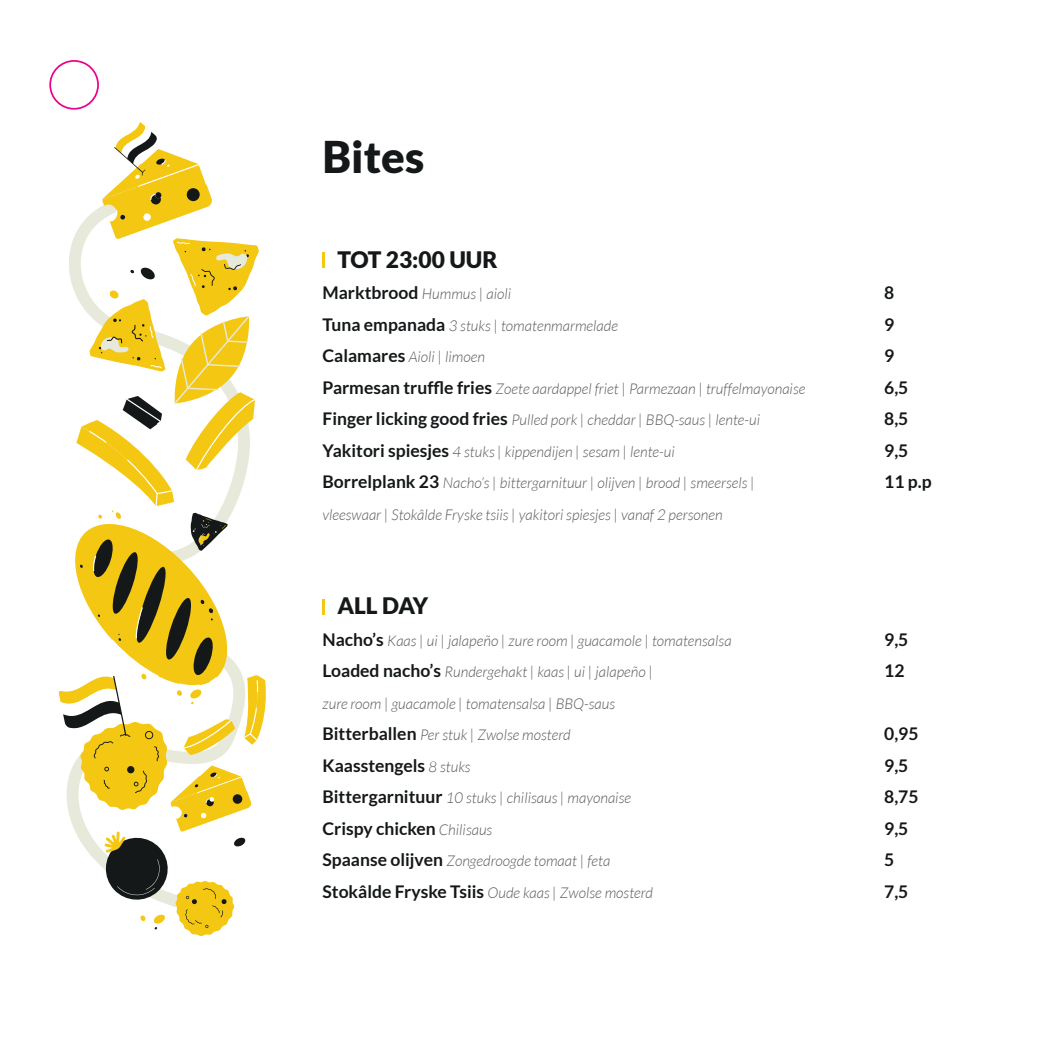
<style>
.page{position:relative;width:1042px;height:1042px;background:#fff}
.page>*{position:absolute;margin:0;border:0;box-sizing:border-box;transform-origin:0 0}
.Hoofdkoppen{font:900 43.75px "Lato";color:#151819}
.Koppen{font:900 22.75px "Lato";color:#151819}
.Menu_Gerechten_drank{font:700 17.5px "Lato";color:#151819}
.Menu_Gerechten_drank-2{font:italic 300 14.88px/31.5px "Lato";color:#5b5a5b}
.s1{font-weight:700;font-style:normal;font-size:17.5px;color:#151819}
.s2{font-weight:300;font-style:italic;font-size:14.88px;color:#5b5a5b}
</style>
<div class="page">
<hr style="left:322px;top:253px;width:3px;height:15px;background:#f3c712">
<hr style="left:322px;top:599px;width:3px;height:15px;background:#f3c712">
<svg style="left:58px;top:122px;width:208px;height:814px"></svg>
<div style="left:49px;top:60px;width:50px;height:50px;border:2px solid #ed028c;border-radius:50%"></div>
<p class="Hoofdkoppen" style="left:322px;top:132px;width:103px">Bites</p>
<p class="Koppen" style="left:337px;top:246px;width:162px">TOT 23:00 UUR</p>
<p class="Menu_Gerechten_drank-2" style="left:322px;top:279px;width:190px"><span class="s1">Marktbrood</span> Hummus | aioli</p>
<p class="Menu_Gerechten_drank-2" style="left:322px;top:310px;width:297px"><span class="s1">Tuna empanada</span> 3 stuks | tomatenmarmelade</p>
<p class="Menu_Gerechten_drank-2" style="left:322px;top:342px;width:164px"><span class="s1">Calamares</span> Aioli | limoen</p>
<p class="Menu_Gerechten_drank-2" style="left:322px;top:373px;width:484px"><span class="s1">Parmesan truffle fries</span> Zoete aardappel friet | Parmezaan | truffelmayonaise</p>
<p class="Menu_Gerechten_drank-2" style="left:322px;top:405px;width:439px"><span class="s1">Finger licking good fries</span> Pulled pork | cheddar | BBQ-saus | lente-ui</p>
<p class="Menu_Gerechten_drank-2" style="left:322px;top:436px;width:354px"><span class="s1">Yakitori spiesjes</span> 4 stuks | kippendijen | sesam | lente-ui</p>
<p class="Menu_Gerechten_drank-2" style="left:322px;top:468px;width:434px"><span class="s1">Borrelplank 23</span> Nacho’s | bittergarnituur | olijven | brood | smeersels | vleeswaar | Stokâlde Fryske tsiis | yakitori spiesjes | vanaf 2 personen</p>
<p class="Koppen" style="left:337px;top:593px;width:92px">ALL DAY</p>
<p class="Menu_Gerechten_drank-2" style="left:322px;top:625px;width:411px"><span class="s1">Nacho’s</span> Kaas | ui | jalapeño | zure room | guacamole | tomatensalsa</p>
<p class="Menu_Gerechten_drank-2" style="left:322px;top:657px;width:332px"><span class="s1">Loaded nacho’s</span> Rundergehakt | kaas | ui | jalapeño | zure room | guacamole | tomatensalsa | BBQ-saus</p>
<p class="Menu_Gerechten_drank-2" style="left:322px;top:720px;width:250px"><span class="s1">Bitterballen</span> Per stuk | Zwolse mosterd</p>
<p class="Menu_Gerechten_drank" style="left:322px;top:755px;width:150px">Kaasstengels <span class="s2">8 stuks</span></p>
<p class="Menu_Gerechten_drank-2" style="left:322px;top:783px;width:310px"><span class="s1">Bittergarnituur</span> 10 stuks | chilisaus | mayonaise</p>
<p class="Menu_Gerechten_drank" style="left:322px;top:818px;width:171px">Crispy chicken <span class="s2">Chilisaus</span></p>
<p class="Menu_Gerechten_drank-2" style="left:322px;top:846px;width:289px"><span class="s1">Spaanse olijven</span> Zongedroogde tomaat | feta</p>
<p class="Menu_Gerechten_drank-2" style="left:322px;top:877px;width:332px"><span class="s1">Stokâlde Fryske Tsiis</span> Oude kaas | Zwolse mosterd</p>
<p class="Menu_Gerechten_drank" style="left:884px;top:283px;width:12px">8</p>
<p class="Menu_Gerechten_drank" style="left:884px;top:314px;width:12px">9</p>
<p class="Menu_Gerechten_drank" style="left:884px;top:346px;width:12px">9</p>
<p class="Menu_Gerechten_drank" style="left:884px;top:377px;width:26px">6,5</p>
<p class="Menu_Gerechten_drank" style="left:884px;top:409px;width:26px">8,5</p>
<p class="Menu_Gerechten_drank" style="left:884px;top:440px;width:26px">9,5</p>
<p class="Menu_Gerechten_drank" style="left:884px;top:472px;width:49px">11 p.p</p>
<p class="Menu_Gerechten_drank" style="left:884px;top:629px;width:26px">9,5</p>
<p class="Menu_Gerechten_drank" style="left:884px;top:661px;width:22px">12</p>
<p class="Menu_Gerechten_drank" style="left:884px;top:724px;width:36px">0,95</p>
<p class="Menu_Gerechten_drank" style="left:884px;top:755px;width:26px">9,5</p>
<p class="Menu_Gerechten_drank" style="left:884px;top:787px;width:36px">8,75</p>
<p class="Menu_Gerechten_drank" style="left:884px;top:818px;width:26px">9,5</p>
<p class="Menu_Gerechten_drank" style="left:884px;top:850px;width:12px">5</p>
<p class="Menu_Gerechten_drank" style="left:884px;top:881px;width:26px">7,5</p>
</div>
